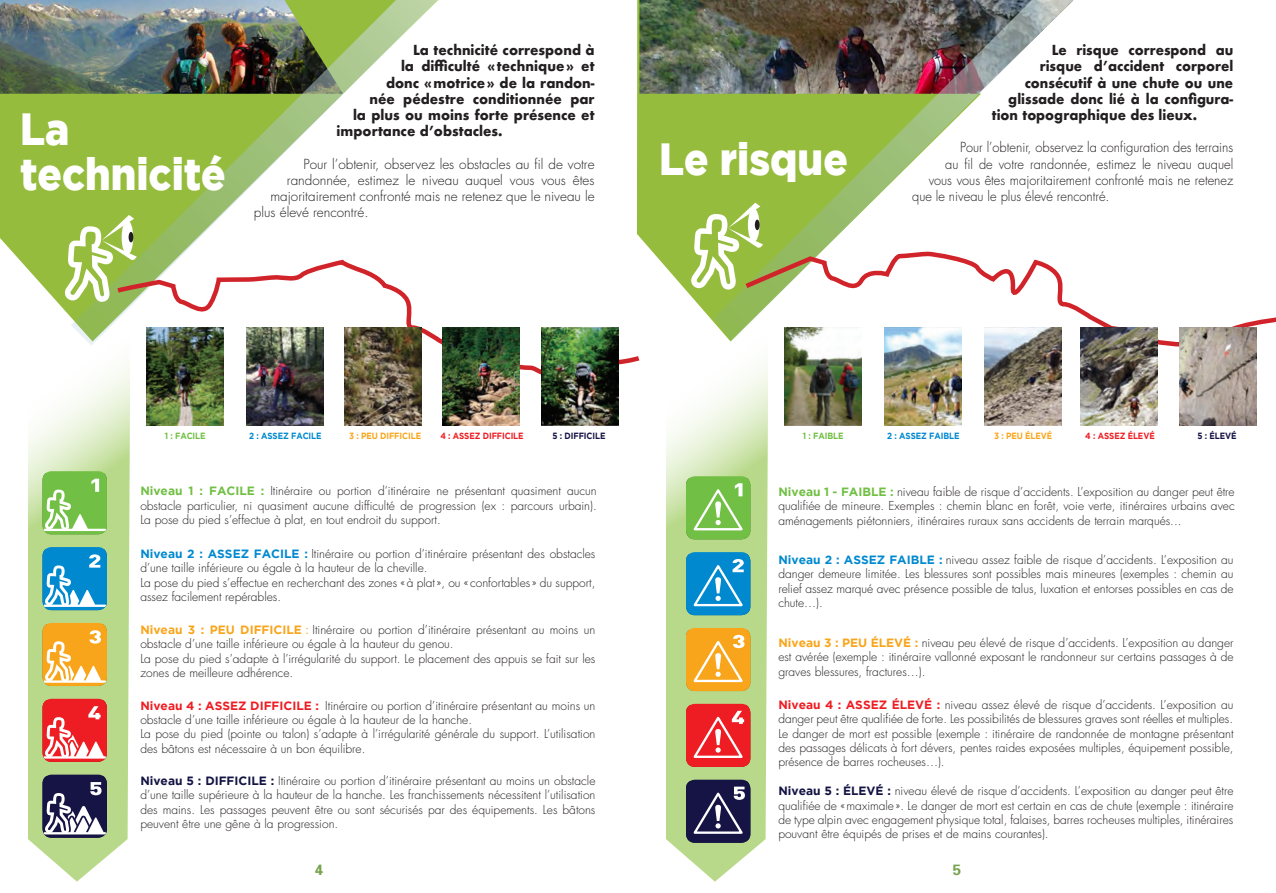
<style>
.page{position:relative;width:1276px;height:893px;background:#fff}
.page>*{position:absolute;margin:0;border:0;box-sizing:border-box;transform-origin:0 0}
.t1{font:900 45px/45px "Gotham";color:#fff;scale:.9 1}
.t2{font:700 15px "Univers";color:#77a34f}
.t3{font:300 13.5px "Futura";color:#231f20;scale:.95 1}
.t4{font:300 13.5px "Futura";color:#231f20}
.t5{font:700 13.5px "Futura";color:#231f20;scale:.96 1}
.t6{font:700 13.5px "Futura";color:#231f20;scale:.95 1}
.t7{font:300 12px/14.4px "Futura";color:#231f20;text-align:justify}
.t8{font:700 9px "Gotham";letter-spacing:-.01em;color:#ee1d23;scale:.9 1}
.t9{font:700 9px "Gotham";letter-spacing:-.01em;color:#0089cf;scale:.9 1}
.t10{font:700 9px "Gotham";letter-spacing:-.01em;color:#f9a51b;scale:.9 1}
.t11{font:700 9px "Gotham";letter-spacing:-.01em;color:#131344;scale:.9 1}
.t12{font:700 9px "Gotham";letter-spacing:-.01em;color:#71bf44;scale:.9 1}
.s1{font-family:"Gotham";font-weight:700;color:#71bf44}
.s2{font-family:"Gotham";font-weight:700;color:#0089cf}
.s3{font-family:"Gotham";font-weight:700;color:#f9a51b}
.s4{font-family:"Univers";font-weight:400;font-stretch:condensed;color:#f9a51b}
.s5{font-family:"Gotham";font-weight:700;color:#ee1d23}
.s6{font-family:"Gotham";font-weight:700;color:#131344}
</style>
<div class="page">
<svg style="left:637px;top:0;width:77px;height:323px;fill:#95bc3c"></svg>
<img style="left:0;top:0;width:71px;height:94px">
<svg style="left:666px;top:341px;width:102px;height:541px;fill:#b9d989"></svg>
<svg style="left:686px;top:476px;width:64px;height:63px"></svg>
<svg style="left:686px;top:552px;width:64px;height:63px"></svg>
<svg style="left:686px;top:628px;width:64px;height:63px"></svg>
<svg style="left:686px;top:704px;width:64px;height:63px"></svg>
<svg style="left:686px;top:780px;width:64px;height:63px"></svg>
<svg style="left:690px;top:203px;width:24px;height:87px"></svg>
<svg style="left:28px;top:376px;width:102px;height:506px;fill:#b8d989"></svg>
<svg style="left:43px;top:471px;width:64px;height:63px"></svg>
<hr style="left:44px;top:529px;width:61px;height:2px;background:#fff">
<svg style="left:43px;top:547px;width:64px;height:63px"></svg>
<hr style="left:44px;top:605px;width:61px;height:2px;background:#fff">
<svg style="left:43px;top:623px;width:64px;height:63px"></svg>
<hr style="left:44px;top:680px;width:61px;height:3px;background:#fff">
<svg style="left:43px;top:699px;width:64px;height:63px"></svg>
<hr style="left:44px;top:756px;width:61px;height:3px;background:#fff">
<svg style="left:43px;top:775px;width:64px;height:63px"></svg>
<hr style="left:44px;top:832px;width:61px;height:2px;background:#fff">
<img style="left:984px;top:355px;width:77px;height:70px">
<svg style="left:0;top:94px;width:71px;height:224px;fill:#95bc3c"></svg>
<img style="left:639px;top:0;width:75px;height:94px">
<img style="left:714px;top:0;width:360px;height:341px">
<img style="left:71px;top:0;width:368px;height:345px">
<svg style="left:740px;top:249px;width:536px;height:106px"></svg>
<svg style="left:112px;top:262px;width:531px;height:117px"></svg>
<svg style="left:64px;top:215px;width:73px;height:87px"></svg>
<img style="left:246px;top:328px;width:77px;height:97px">
<img style="left:344px;top:328px;width:77px;height:97px">
<img style="left:147px;top:328px;width:77px;height:97px">
<img style="left:541px;top:328px;width:77px;height:97px">
<img style="left:443px;top:328px;width:77px;height:97px">
<img style="left:884px;top:328px;width:77px;height:97px">
<img style="left:1081px;top:328px;width:77px;height:97px">
<img style="left:1179px;top:328px;width:77px;height:97px">
<img style="left:784px;top:328px;width:77px;height:97px">
<h1 class="t1" style="left:20px;top:105px;width:230px">La technicité</h1>
<p class="t5" style="left:413px;top:40px;width:191px">La technicité correspond à</p>
<p class="t5" style="left:401px;top:57px;width:203px">la difficulté «technique» et</p>
<p class="t5" style="left:386px;top:73px;width:219px">donc «motrice» de la randon-</p>
<p class="t5" style="left:369px;top:89px;width:236px">née pédestre conditionnée par</p>
<p class="t5" style="left:353px;top:105px;width:253px">la plus ou moins forte présence et</p>
<p class="t5" style="left:336px;top:121px;width:175px">importance d’obstacles.</p>
<p class="t4" style="left:303px;top:156px;width:293px">Pour l’obtenir, observez les obstacles au fil de votre</p>
<p class="t4" style="left:287px;top:172px;width:309px">randonnée, estimez le niveau auquel vous vous êtes</p>
<p class="t4" style="left:270px;top:188px;width:325px">majoritairement confronté mais ne retenez que le niveau le</p>
<p class="t4" style="left:254px;top:204px;width:116px">plus élevé rencontré.</p>
<h1 class="t1" style="left:659px;top:136px;width:211px">Le risque</h1>
<p class="t6" style="left:1051px;top:40px;width:193px">Le risque correspond au</p>
<p class="t6" style="left:1039px;top:57px;width:205px">risque d’accident corporel</p>
<p class="t6" style="left:1024px;top:73px;width:221px">consécutif à une chute ou une</p>
<p class="t6" style="left:1008px;top:89px;width:238px">glissade donc lié à la configura-</p>
<p class="t6" style="left:991px;top:105px;width:218px">tion topographique des lieux.</p>
<p class="t3" style="left:960px;top:139px;width:289px">Pour l’obtenir, observez la configuration des terrains</p>
<p class="t3" style="left:945px;top:156px;width:305px">au fil de votre randonnée, estimez le niveau auquel</p>
<p class="t3" style="left:928px;top:172px;width:322px">vous vous êtes majoritairement confronté mais ne retenez</p>
<p class="t3" style="left:912px;top:188px;width:209px">que le niveau le plus élevé rencontré.</p>
<p class="t12" style="left:165px;top:431px;width:47px">1 : FACILE</p>
<p class="t9" style="left:249px;top:431px;width:82px">2 : ASSEZ FACILE</p>
<p class="t10" style="left:349px;top:431px;width:81px">3 : PEU DIFFICILE</p>
<p class="t8" style="left:440px;top:431px;width:94px">4 : ASSEZ DIFFICILE</p>
<p class="t11" style="left:552px;top:431px;width:60px">5 : DIFFICILE</p>
<p class="t12" style="left:803px;top:431px;width:47px">1 : FAIBLE</p>
<p class="t9" style="left:887px;top:431px;width:82px">2 : ASSEZ FAIBLE</p>
<p class="t10" style="left:994px;top:431px;width:66px">3 : PEU ÉLEVÉ</p>
<p class="t8" style="left:1085px;top:431px;width:79px">4 : ASSEZ ÉLEVÉ</p>
<p class="t11" style="left:1197px;top:431px;width:45px">5 : ÉLEVÉ</p>
<p class="t7" style="left:140px;top:484px;width:458px"><span class="s1">Niveau 1 : FACILE :</span> Itinéraire ou portion d’itinéraire ne présentant quasiment aucun obstacle particulier, ni quasiment aucune difficulté de progression (ex : parcours urbain).<br>La pose du pied s’effectue à plat, en tout endroit du support.</p>
<p class="t7" style="left:140px;top:547px;width:457px;text-align:left"><span class="s2">Niveau 2 : ASSEZ FACILE :</span> Itinéraire ou portion d’itinéraire présentant des obstacles d’une taille inférieure ou égale à la hauteur de la cheville.<br>La pose du pied s’effectue en recherchant des zones «à plat», ou « confortables» du support, assez facilement repérables.</p>
<p class="t7" style="left:140px;top:622px;width:457px;text-align:left"><span class="s3">Niveau 3 : PEU DIFFICILE</span> <span class="s4">:</span> Itinéraire ou portion d’itinéraire présentant au moins un obstacle d’une taille inférieure ou égale à la hauteur du genou.<br>La pose du pied s’adapte à l’irrégularité du support. Le placement des appuis se fait sur les zones de meilleure adhérence.</p>
<p class="t7" style="left:140px;top:698px;width:456px;text-align:left"><span class="s5">Niveau 4 : ASSEZ DIFFICILE :</span> Itinéraire ou portion d’itinéraire présentant au moins un obstacle d’une taille inférieure ou égale à la hauteur de la hanche.<br>La pose du pied (pointe ou talon) s’adapte à l’irrégularité générale du support. L’utilisation des bâtons est nécessaire à un bon équilibre.</p>
<p class="t7" style="left:140px;top:774px;width:457px"><span class="s6">Niveau 5 : DIFFICILE :</span> Itinéraire ou portion d’itinéraire présentant au moins un obstacle d’une taille supérieure à la hauteur de la hanche. Les franchissements nécessitent l’utilisation des mains. Les passages peuvent être ou sont sécurisés par des équipements. Les bâtons peuvent être une gêne à la progression.</p>
<p class="t7" style="left:778px;top:485px;width:458px"><span class="s1">Niveau 1 - FAIBLE :</span> niveau faible de risque d’accidents. L’exposition au danger peut être qualifiée de mineure. Exemples : chemin blanc en forêt, voie verte, itinéraires urbains avec aménagements piétonniers, itinéraires ruraux sans accidents de terrain marqués...</p>
<p class="t7" style="left:778px;top:553px;width:457px"><span class="s2">Niveau 2 : ASSEZ FAIBLE :</span> niveau assez faible de risque d’accidents. L’exposition au danger demeure limitée. Les blessures sont possibles mais mineures (exemples : chemin au relief assez marqué avec présence possible de talus, luxation et entorses possibles en cas de chute…).</p>
<p class="t7" style="left:778px;top:635px;width:457px"><span class="s3">Niveau 3 : PEU ÉLEVÉ :</span> niveau peu élevé de risque d’accidents. L’exposition au danger est avérée (exemple : itinéraire vallonné exposant le randonneur sur certains passages à de graves blessures, fractures…).</p>
<p class="t7" style="left:778px;top:697px;width:457px"><span class="s5">Niveau 4 : ASSEZ ÉLEVÉ :</span> niveau assez élevé de risque d’accidents. L’exposition au danger peut être qualifiée de forte. Les possibilités de blessures graves sont réelles et multiples.<br>Le danger de mort est possible (exemple : itinéraire de randonnée de montagne présentant des passages délicats à fort dévers, pentes raides exposées multiples, équipement possible, présence de barres rocheuses…).</p>
<p class="t7" style="left:778px;top:784px;width:457px"><span class="s6">Niveau 5 : ÉLEVÉ :</span> niveau élevé de risque d’accidents. L’exposition au danger peut être qualifiée de «maximale». Le danger de mort est certain en cas de chute (exemple : itinéraire de type alpin avec engagement physique total, falaises, barres rocheuses multiples, itinéraires pouvant être équipés de prises et de mains courantes).</p>
<p class="t2" style="left:315px;top:860px;width:10px">4</p>
<p class="t2" style="left:953px;top:860px;width:10px">5</p>
</div>
